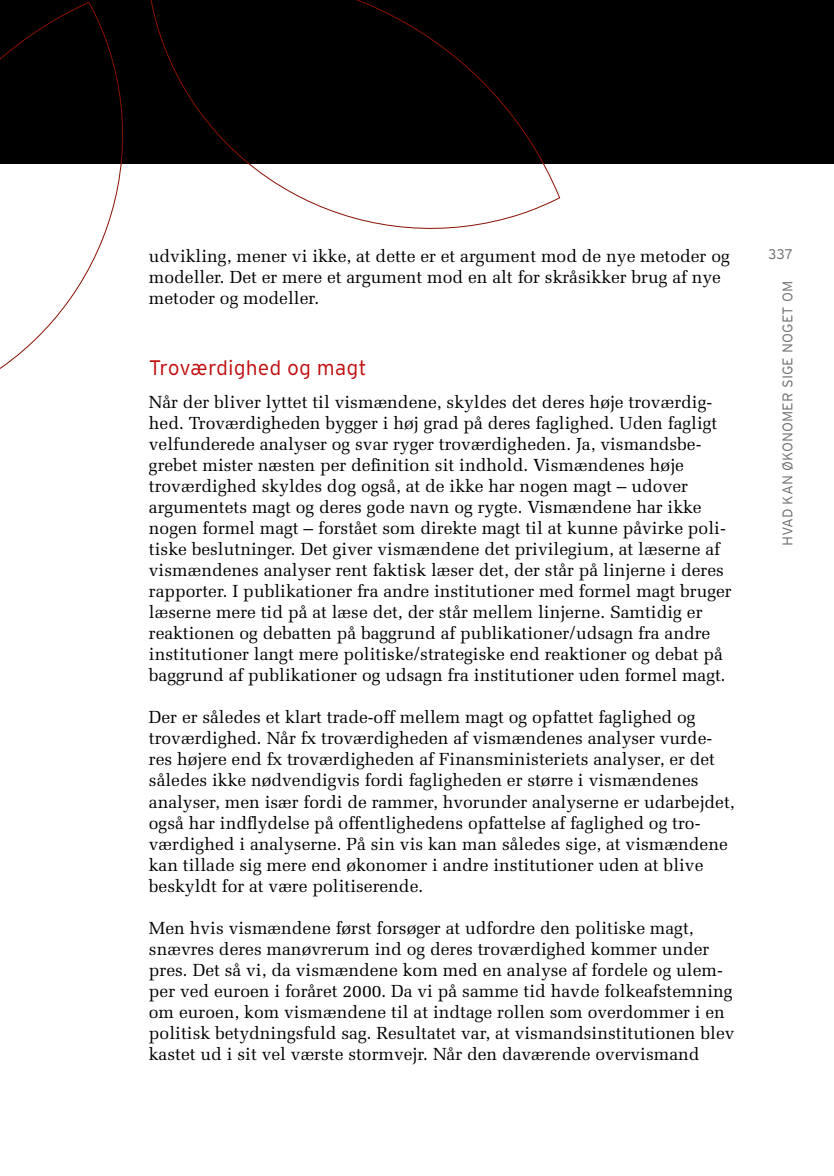
<style>
.page{position:relative;width:834px;height:1176px;background:#fff}
.page>*{position:absolute;margin:0;border:0;box-sizing:border-box;transform-origin:0 0}
.t1{font:300 21px "Interstate";color:#c00d0e}
.t2{font:17.5px/21px "Melior";color:#000}
.t3{font:300 14px "Interstate";letter-spacing:.005em;color:#706f6f}
</style>
<div class="page">
<div style="left:0;top:0;width:833px;height:164px;background:#000"></div>
<svg style="left:0;top:0;width:560px;height:369px"></svg>
<p class="t2" style="left:149px;top:245px;width:582px">udvikling, mener vi ikke, at dette er et argument mod de nye metoder og modeller. Det er mere et argument mod en alt for skråsikker brug af nye metoder og modeller.</p>
<p class="t1" style="left:149px;top:356px;width:219px">Troværdighed og magt</p>
<p class="t2" style="left:149px;top:392px;width:584px">Når der bliver lyttet til vismændene, skyldes det deres høje troværdig&shy;hed. Troværdigheden bygger i høj grad på deres faglighed. Uden fagligt velfunderede analyser og svar ryger troværdigheden. Ja, vismandsbe&shy;grebet mister næsten per definition sit indhold. Vismændenes høje troværdighed skyldes dog også, at de ikke har nogen magt – udover argumentets magt og deres gode navn og rygte. Vismændene har ikke nogen formel magt – forstået som direkte magt til at kunne påvirke poli&shy;tiske beslutninger. Det giver vismændene det privilegium, at læserne af vismændenes analyser rent faktisk læser det, der står på linjerne i deres rapporter. I publikationer fra andre institutioner med formel magt bruger læserne mere tid på at læse det, der står mellem linjerne. Samtidig er reaktionen og debatten på baggrund af publikationer/udsagn fra andre institutioner langt mere politiske/strategiske end reaktioner og debat på baggrund af publikationer og udsagn fra institutioner uden formel magt.</p>
<p class="t2" style="left:149px;top:707px;width:587px">Der er således et klart trade-off mellem magt og opfattet faglighed og troværdighed. Når fx troværdigheden af vismændenes analyser vurde&shy;res højere end fx troværdigheden af Finansministeriets analyser, er det således ikke nødvendigvis fordi fagligheden er større i vismændenes analyser, men især fordi de rammer, hvorunder analyserne er udarbejdet, også har indflydelse på offentlighedens opfattelse af faglighed og tro&shy;værdighed i analyserne. På sin vis kan man således sige, at vismændene kan tillade sig mere end økonomer i andre institutioner uden at blive beskyldt for at være politiserende.</p>
<p class="t2" style="left:149px;top:917px;width:587px">Men hvis vismændene først forsøger at udfordre den politiske magt, snævres deres manøvrerum ind og deres troværdighed kommer under pres. Det så vi, da vismændene kom med en analyse af fordele og ulem&shy;per ved euroen i foråret 2000. Da vi på samme tid havde folkeafstemning om euroen, kom vismændene til at indtage rollen som overdommer i en politisk betydningsfuld sag. Resultatet var, at vismandsinstitutionen blev kastet ud i sit vel værste stormvejr. Når den daværende overvismand</p>
<p class="t3" style="left:768px;top:247px;width:26px">337</p>
<p class="t3" style="left:779px;top:546px;width:267px;rotate:-90deg">hvad kan økonomer sige noget om</p>
</div>
